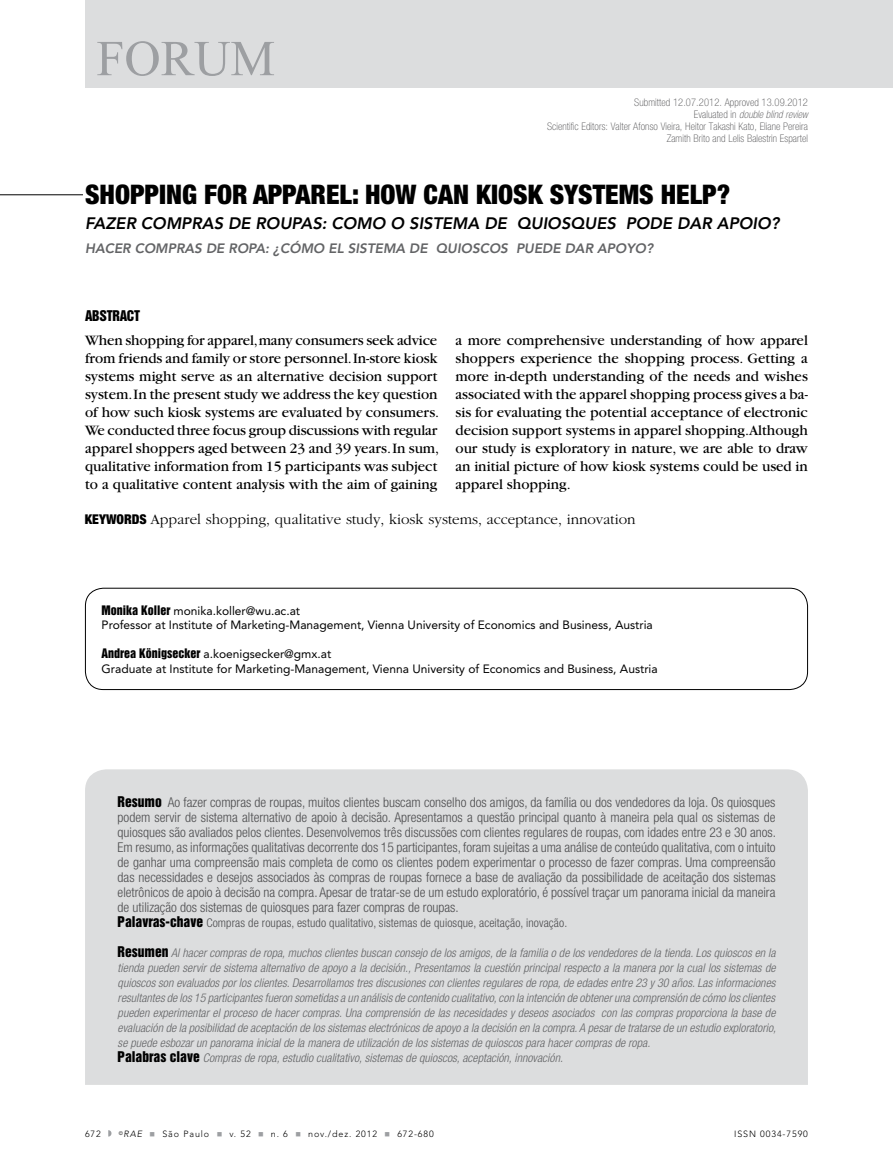
<style>
.page{position:relative;width:893px;height:1170px;background:#fff}
.page>*{position:absolute;margin:0;border:0;box-sizing:border-box;transform-origin:0 0}
.t1{font:50.25px "Times New Roman";color:#9d9fa2}
.t2{font:900 condensed 27px "Helvetica Neue LT Std";color:#000}
.t3{font:italic 800 16.5px "Avenir LT Std";color:#000}
.t4{font:15px/18px "Garamond";color:#000}
.t5{font:300 15px "Garamond";color:#000}
.t6{font:300 condensed 13.5px/15px "Helvetica Neue LT Std";color:#4d4d4f;text-align:justify}
.t7{font:italic 800 13.5px "Avenir LT Std";color:#636466}
.t8{font:13.5px "Helvetica Inserat";letter-spacing:-.02em;color:#000}
.t9{font:italic 300 condensed 12px/15px "Helvetica Neue LT Std";letter-spacing:.005em;color:#636466}
.t10{font:12px/14.4px "Avenir";color:#000}
.t11{font:300 condensed 12px "Helvetica Neue LT Std";letter-spacing:.01em;color:#4d4d4f}
.t12{font:100 condensed 10.5px/12px "Helvetica Neue LT Std";letter-spacing:.01em;color:#4d4d4f;text-align:right}
.t13{font:300 9px "Avenir LT Std";letter-spacing:.1em;color:#000}
.s1{font-style:italic}
.s2{font-family:"Helvetica Neue LT Std";font-weight:900;font-stretch:condensed;font-size:13.5px}
.s3{font-family:"Helvetica Inserat"}
.s4{font-family:"Helvetica Inserat";font-weight:400;font-stretch:normal;color:#000}
.s5{font-family:"Helvetica Inserat";font-weight:400;font-stretch:normal;font-size:13.5px;color:#000}
.s6{font-family:"Helvetica Inserat";font-weight:400;font-style:normal;font-stretch:normal;font-size:13.5px;color:#000}
.s7{color:#9d9fa2}
</style>
<div class="page">
<div style="left:85px;top:0;width:808px;height:87px;background:#dcddde"></div>
<svg style="left:108px;top:1130px;width:3px;height:6px"></svg>
<hr style="left:0;top:194px;width:83px;height:1px;background:#000">
<div style="left:85px;top:769px;width:723px;height:315px;background:#dcddde"></div>
<div style="left:85px;top:587px;width:723px;height:103px;border:1px solid #000;border-radius:18px"></div>
<h1 class="t1" style="left:97px;top:25px;width:180px">FORUM</h1>
<p class="t12" style="left:547px;top:96px;width:262px">Submitted 12.07.2012. Approved 13.09.2012<br>Evaluated in <span class="s1">double blind review<br></span>Scientific Editors: Valter Afonso Vieira, Heitor Takashi Kato, Eliane Pereira Zamith Brito and Lelis Balestrin Espartel</p>
<h2 class="t2" style="left:85px;top:178px;width:647px">SHOPPING FOR APPAREL: HOW CAN KIOSK SYSTEMS HELP?</h2>
<h3 class="t3" style="left:85px;top:213px;width:696px">FAZER COMPRAS DE ROUPAS: COMO O SISTEMA DE QUIOSQUES PODE DAR APOIO?</h3>
<p class="t7" style="left:85px;top:240px;width:570px">HACER COMPRAS DE ROPA: ¿CÓMO EL SISTEMA DE QUIOSCOS PUEDE DAR APOYO?</p>
<p class="t8" style="left:85px;top:307px;width:57px">abstract</p>
<p class="t4" style="left:85px;top:331px;width:356px">When shopping for apparel,many consumers seek advice from friends and family or store personnel. In-store kiosk systems might serve as an alternative decision support system. In the present study we address the key question of how such kiosk systems are evaluated by consumers.<br>We conducted three focus group discussions with regular apparel shoppers aged between 23 and 39 years. In sum, qualitative information from 15 participants was subject to a qualitative content analysis with the aim of gaining</p>
<p class="t4" style="left:455px;top:331px;width:354px;text-align:justify">a more comprehensive understanding of how apparel shoppers experience the shopping process. Getting a more in-depth understanding of the needs and wishes associated with the apparel shopping process gives a ba&shy;sis for evaluating the potential acceptance of electronic decision support systems in apparel shopping.Although our study is exploratory in nature, we are able to draw an initial picture of how kiosk systems could be used in apparel shopping.</p>
<p class="t5" style="left:85px;top:511px;width:552px"><span class="s2">KEYWORDS</span> Apparel shopping, qualitative study, kiosk systems, acceptance, innovation</p>
<p class="t10" style="left:102px;top:603px;width:553px"><span class="s3">Monika Koller</span> monika.koller@wu.ac.at<br>Professor at Institute of Marketing-Management, Vienna University of Economics and Business, Austria</p>
<p class="t10" style="left:102px;top:647px;width:558px"><span class="s3">Andrea Königsecker</span> a.koenigsecker@gmx.at<br>Graduate at Institute for Marketing-Management, Vienna University of Economics and Business, Austria</p>
<p class="t6" style="left:118px;top:794px;width:660px"><span class="s4">Resumo</span> Ao fazer compras de roupas, muitos clientes buscam conselho dos amigos, da família ou dos vendedores da loja. Os quiosques podem servir de sistema alternativo de apoio à decisão. Apresentamos a questão principal quanto à maneira pela qual os sistemas de quiosques são avaliados pelos clientes. Desenvolvemos três discussões com clientes regulares de roupas, com idades entre 23 e 30 anos.<br>Em resumo, as informações qualitativas decorrente dos 15 participantes, foram sujeitas a uma análise de conteúdo qualitativa, com o intuito de ganhar uma compreensão mais completa de como os clientes podem experimentar o processo de fazer compras. Uma compreensão das necessidades e desejos associados às compras de roupas fornece a base de avaliação da possibilidade de aceitação dos sistemas eletrônicos de apoio à decisão na compra. Apesar de tratar-se de um estudo exploratório, é possível traçar um panorama inicial da maneira de utilização dos sistemas de quiosques para fazer compras de roupas.</p>
<p class="t11" style="left:118px;top:915px;width:451px"><span class="s5">Palavras-chave</span> Compras de roupas, estudo qualitativo, sistemas de quiosque, aceitação, inovação.</p>
<p class="t9" style="left:118px;top:945px;width:660px"><span class="s6">Resumen</span> Al hacer compras de ropa, muchos clientes buscan consejo de los amigos, de la familia o de los vendedores de la tienda. Los quioscos en la tienda pueden servir de sistema alternativo de apoyo a la decisión., Presentamos la cuestión principal respecto a la manera por la cual los sistemas de quioscos son evaluados por los clientes. Desarrollamos tres discusiones con clientes regulares de ropa, de edades entre 23 y 30 años. Las informaciones resultantes de los 15 participantes fueron sometidas a un análisis de contenido cualitativo, con la intención de obtener una comprensión de cómo los clientes pueden experimentar el proceso de hacer compras. Una comprensión de las necesidades y deseos asociados con las compras proporciona la base de evaluación de la posibilidad de aceptación de los sistemas electrónicos de apoyo a la decisión en la compra. A pesar de tratarse de un estudio exploratorio, se puede esbozar un panorama inicial de la manera de utilización de los sistemas de quioscos para hacer compras de ropa.<br><span class="s6">Palabras clave</span> Compras de ropa, estudio cualitativo, sistemas de quioscos, aceptación, innovación.</p>
<p class="t13" style="left:85px;top:1128px;width:17px">672</p>
<p class="t13" style="left:119px;top:1128px;width:316px"><sup>©</sup><span class="s1">RAE</span> <span class="s7">■</span> São Paulo <span class="s7">■</span> v. 52 <span class="s7">■</span> n. 6 <span class="s7">■</span> nov./dez. 2012 <span class="s7">■</span> 672-680</p>
<p class="t13" style="left:734px;top:1128px;width:75px">ISSN 0034-7590</p>
</div>
